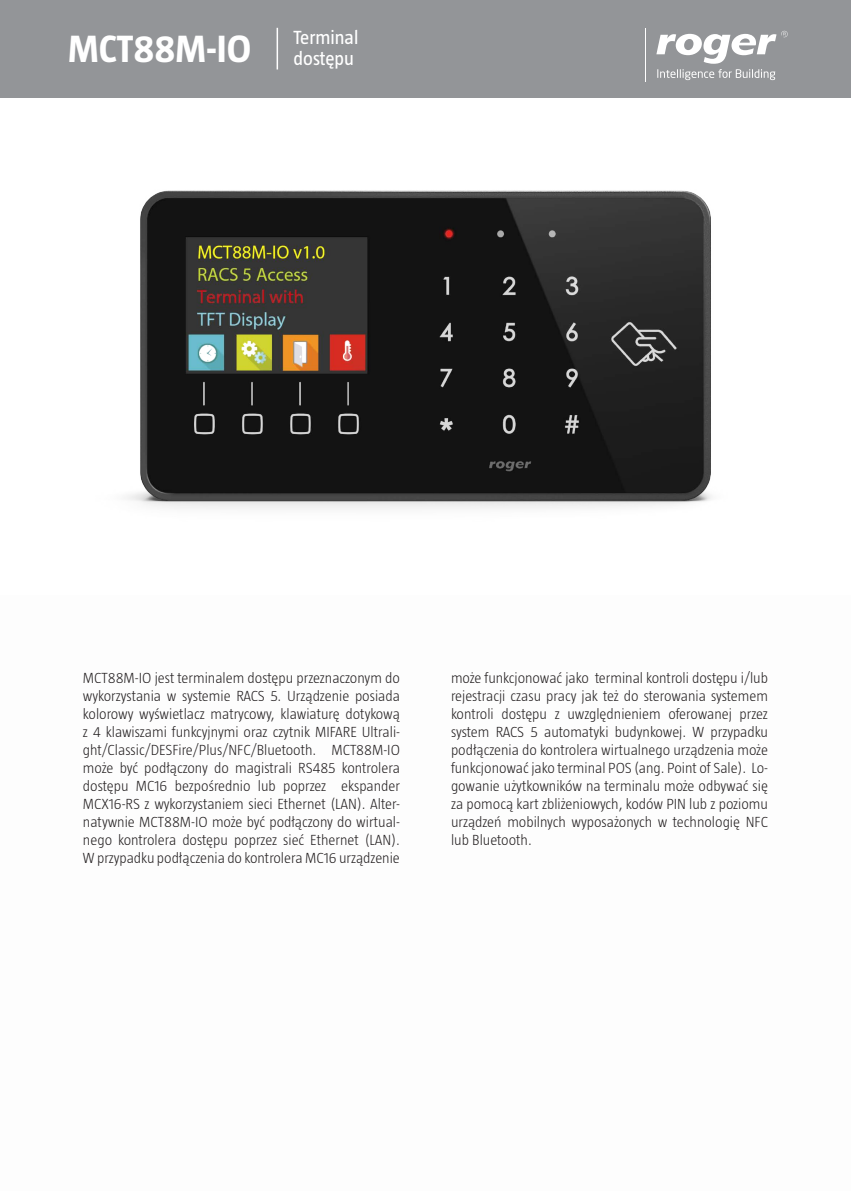
<style>
.page{position:relative;width:851px;height:1191px;background:#fff}
.page>*{position:absolute;margin:0;border:0;box-sizing:border-box;transform-origin:0 0}
.t1{font:700 39px "Taz";color:#fff}
.t2{font:19.5px/21px "Taz";color:#fff}
.t3{font:300 15px/18px "Taz";color:#231f20;text-align:justify}
</style>
<div class="page">
<div style="left:0;top:0;width:850px;height:98px;background:#939598"></div>
<hr style="left:276px;top:28px;width:2px;height:41px;background:#fff">
<hr style="left:644px;top:28px;width:1px;height:54px;background:#fff">
<svg style="left:656px;top:31px;width:131px;height:49px"></svg>
<img style="left:127px;top:190px;width:584px;height:319px">
<h1 class="t1" style="left:68px;top:27px;width:184px">MCT88M-IO</h1>
<h2 class="t2" style="left:293px;top:26px;width:66px">Terminal dostępu</h2>
<p class="t3" style="left:83px;top:668px;width:318px">MCT88M-IO jest terminalem dostępu przeznaczonym do wykorzystania w systemie RACS 5. Urządzenie posiada kolorowy wyświetlacz matrycowy, klawiaturę dotykową z 4 klawiszami funkcyjnymi oraz czytnik MIFARE Ultrali&shy;ght/Classic/DESFire/Plus/NFC/Bluetooth. MCT88M-IO może być podłączony do magistrali RS485 kontrolera dostępu MC16 bezpośrednio lub poprzez ekspander MCX16-RS z wykorzystaniem sieci Ethernet (LAN). Alter&shy;natywnie MCT88M-IO może być podłączony do wirtual&shy;nego kontrolera dostępu poprzez sieć Ethernet (LAN).<br>W przypadku podłączenia do kontrolera MC16 urządzenie</p>
<p class="t3" style="left:451px;top:668px;width:318px">może funkcjonować jako terminal kontroli dostępu i/lub rejestracji czasu pracy jak też do sterowania systemem kontroli dostępu z uwzględnieniem oferowanej przez system RACS 5 automatyki budynkowej. W przypadku podłączenia do kontrolera wirtualnego urządzenia może funkcjonować jako terminal POS (ang. Point of Sale). Lo&shy;gowanie użytkowników na terminalu może odbywać się za pomocą kart zbliżeniowych, kodów PIN lub z poziomu urządzeń mobilnych wyposażonych w technologię NFC lub Bluetooth.</p>
</div>
